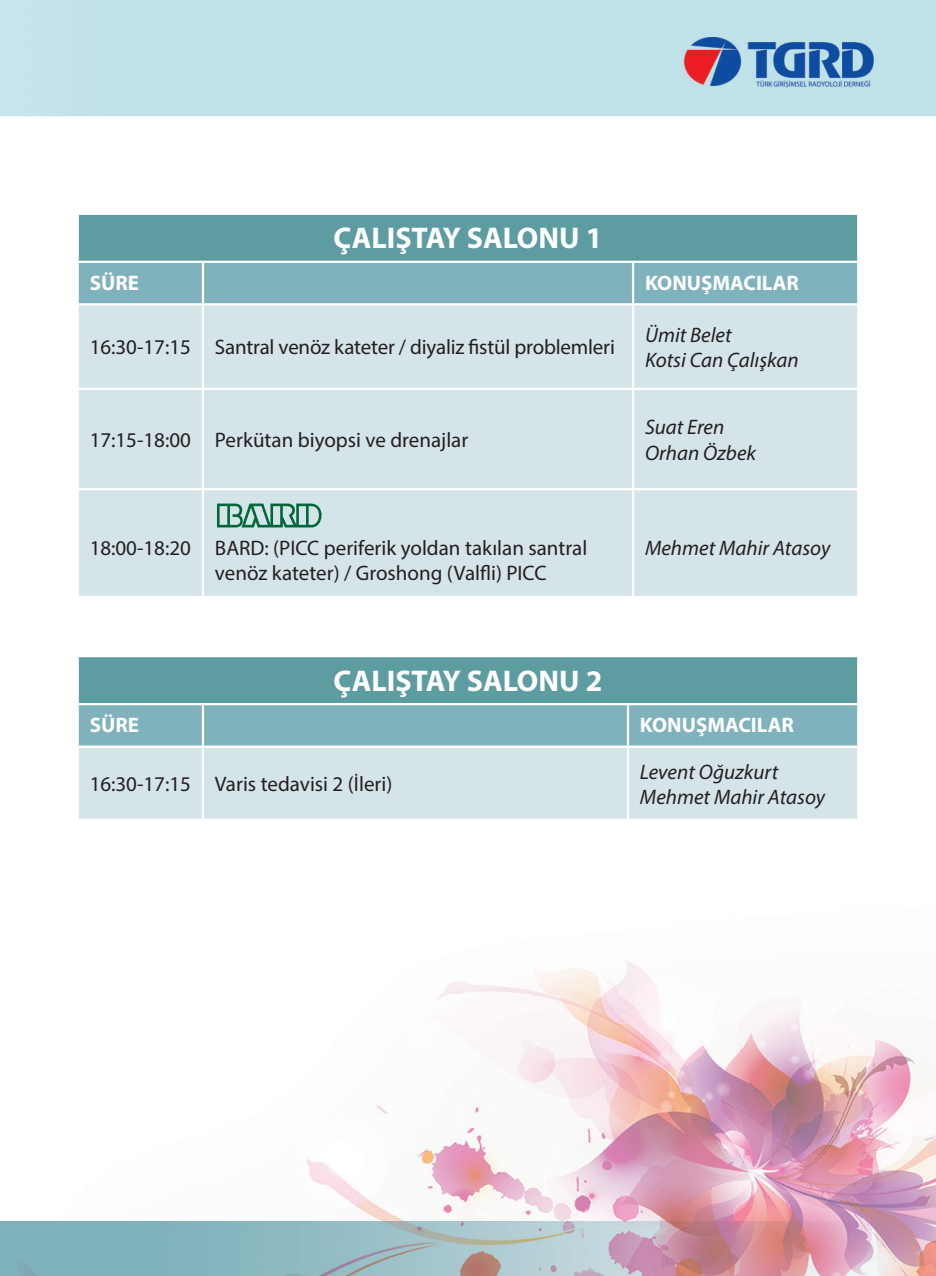
<style>
.page{position:relative;width:936px;height:1276px;background:#fff}
.page>*{position:absolute;margin:0;border:0;box-sizing:border-box;transform-origin:0 0}
.t1{font:700 30px "Myriad Pro";color:#fff}
.t2{font:21px/25.2px "Myriad Pro";color:#231f20}
.t3{font:italic 21px "Myriad Pro";color:#231f20}
.t4{font:700 21px "Myriad Pro";color:#fff}
</style>
<div class="page">
<img style="left:0;top:0;width:935px;height:1276px">
<div style="left:78px;top:214px;width:780px;height:48px;background:#5d9da1"></div>
<div style="left:79px;top:263px;width:778px;height:40px;background:#7fb2bc"></div>
<div style="left:79px;top:305px;width:778px;height:291px;background:#d5e4e8"></div>
<hr style="left:203px;top:303px;width:430px;height:2px;background:#fff">
<hr style="left:202px;top:305px;width:2px;height:83px;background:#fff">
<hr style="left:633px;top:303px;width:226px;height:2px;background:#fff">
<hr style="left:632px;top:305px;width:2px;height:83px;background:#fff">
<hr style="left:857px;top:305px;width:2px;height:83px;background:#fff">
<hr style="left:77px;top:213px;width:126px;height:2px;background:#fff">
<hr style="left:77px;top:215px;width:2px;height:46px;background:#fff">
<hr style="left:203px;top:213px;width:430px;height:2px;background:#fff">
<hr style="left:633px;top:213px;width:226px;height:2px;background:#fff">
<hr style="left:857px;top:215px;width:2px;height:46px;background:#fff">
<hr style="left:77px;top:261px;width:126px;height:2px;background:#fff">
<hr style="left:77px;top:263px;width:2px;height:40px;background:#fff">
<hr style="left:203px;top:261px;width:430px;height:2px;background:#fff">
<hr style="left:202px;top:263px;width:2px;height:40px;background:#fff">
<hr style="left:633px;top:261px;width:226px;height:2px;background:#fff">
<hr style="left:632px;top:263px;width:2px;height:40px;background:#fff">
<hr style="left:857px;top:263px;width:2px;height:40px;background:#fff">
<hr style="left:77px;top:305px;width:2px;height:83px;background:#fff">
<hr style="left:77px;top:390px;width:2px;height:98px;background:#fff">
<hr style="left:77px;top:490px;width:2px;height:106px;background:#fff">
<hr style="left:77px;top:303px;width:126px;height:2px;background:#fff">
<hr style="left:202px;top:390px;width:2px;height:98px;background:#fff">
<hr style="left:632px;top:390px;width:2px;height:98px;background:#fff">
<hr style="left:857px;top:390px;width:2px;height:98px;background:#fff">
<hr style="left:202px;top:490px;width:2px;height:106px;background:#fff">
<hr style="left:632px;top:490px;width:2px;height:106px;background:#fff">
<hr style="left:857px;top:490px;width:2px;height:106px;background:#fff">
<hr style="left:77px;top:388px;width:126px;height:2px;background:#fff">
<hr style="left:203px;top:388px;width:430px;height:2px;background:#fff">
<hr style="left:633px;top:388px;width:226px;height:2px;background:#fff">
<hr style="left:77px;top:488px;width:126px;height:2px;background:#fff">
<hr style="left:203px;top:488px;width:430px;height:2px;background:#fff">
<hr style="left:633px;top:488px;width:226px;height:2px;background:#fff">
<hr style="left:77px;top:596px;width:126px;height:2px;background:#fff">
<hr style="left:203px;top:596px;width:430px;height:2px;background:#fff">
<hr style="left:633px;top:596px;width:226px;height:2px;background:#fff">
<div style="left:78px;top:656px;width:780px;height:48px;background:#5d9da1"></div>
<div style="left:79px;top:705px;width:778px;height:40px;background:#7fb2bc"></div>
<div style="left:79px;top:748px;width:778px;height:70px;background:#d5e4e8"></div>
<hr style="left:77px;top:655px;width:126px;height:2px;background:#fff">
<hr style="left:77px;top:657px;width:2px;height:46px;background:#fff">
<hr style="left:203px;top:655px;width:425px;height:2px;background:#fff">
<hr style="left:628px;top:655px;width:231px;height:2px;background:#fff">
<hr style="left:857px;top:657px;width:2px;height:46px;background:#fff">
<hr style="left:77px;top:703px;width:126px;height:2px;background:#fff">
<hr style="left:77px;top:705px;width:2px;height:40px;background:#fff">
<hr style="left:203px;top:703px;width:425px;height:2px;background:#fff">
<hr style="left:202px;top:705px;width:2px;height:40px;background:#fff">
<hr style="left:628px;top:703px;width:231px;height:2px;background:#fff">
<hr style="left:626px;top:705px;width:3px;height:40px;background:#fff">
<hr style="left:857px;top:705px;width:2px;height:40px;background:#fff">
<hr style="left:77px;top:748px;width:2px;height:70px;background:#fff">
<hr style="left:77px;top:745px;width:126px;height:3px;background:#fff">
<hr style="left:203px;top:745px;width:425px;height:3px;background:#fff">
<hr style="left:628px;top:745px;width:231px;height:3px;background:#fff">
<hr style="left:202px;top:748px;width:2px;height:70px;background:#fff">
<hr style="left:626px;top:748px;width:3px;height:70px;background:#fff">
<hr style="left:857px;top:748px;width:2px;height:70px;background:#fff">
<hr style="left:77px;top:818px;width:126px;height:3px;background:#fff">
<hr style="left:203px;top:818px;width:425px;height:3px;background:#fff">
<hr style="left:628px;top:818px;width:231px;height:3px;background:#fff">
<svg style="left:217px;top:503px;width:109px;height:24px;background:#7eb1a0"></svg>
<p class="t1" style="left:333px;top:219px;width:270px">ÇALIŞTAY SALONU 1</p>
<p class="t4" style="left:90px;top:269px;width:51px">SÜRE</p>
<p class="t4" style="left:645px;top:269px;width:155px">KONUŞMACILAR</p>
<p class="t2" style="left:90px;top:334px;width:103px">16:30-17:15</p>
<p class="t2" style="left:215px;top:334px;width:401px">Santral venöz kateter / diyaliz fistül problemleri</p>
<p class="t2" style="left:90px;top:427px;width:103px">17:15-18:00</p>
<p class="t2" style="left:215px;top:427px;width:255px">Perkütan biyopsi ve drenajlar</p>
<p class="t3" style="left:645px;top:322px;width:88px">Ümit Belet</p>
<p class="t3" style="left:645px;top:347px;width:155px">Kotsi Can Çalışkan</p>
<p class="t3" style="left:645px;top:414px;width:81px">Suat Eren</p>
<p class="t3" style="left:645px;top:439px;width:113px">Orhan Özbek</p>
<p class="t2" style="left:90px;top:535px;width:103px">18:00-18:20</p>
<p class="t2" style="left:215px;top:535px;width:374px">BARD: (PICC periferik yoldan takılan santral venöz kateter) / Groshong (Valfli) PICC</p>
<p class="t3" style="left:645px;top:535px;width:187px">Mehmet Mahir Atasoy</p>
<p class="t1" style="left:333px;top:661px;width:270px">ÇALIŞTAY SALONU 2</p>
<p class="t4" style="left:90px;top:711px;width:51px">SÜRE</p>
<p class="t4" style="left:640px;top:711px;width:155px">KONUŞMACILAR</p>
<p class="t2" style="left:90px;top:771px;width:103px">16:30-17:15</p>
<p class="t2" style="left:215px;top:771px;width:179px">Varis tedavisi 2 (İleri)</p>
<p class="t3" style="left:640px;top:758px;width:140px">Levent Oğuzkurt</p>
<p class="t3" style="left:640px;top:783px;width:187px">Mehmet Mahir Atasoy</p>
</div>
